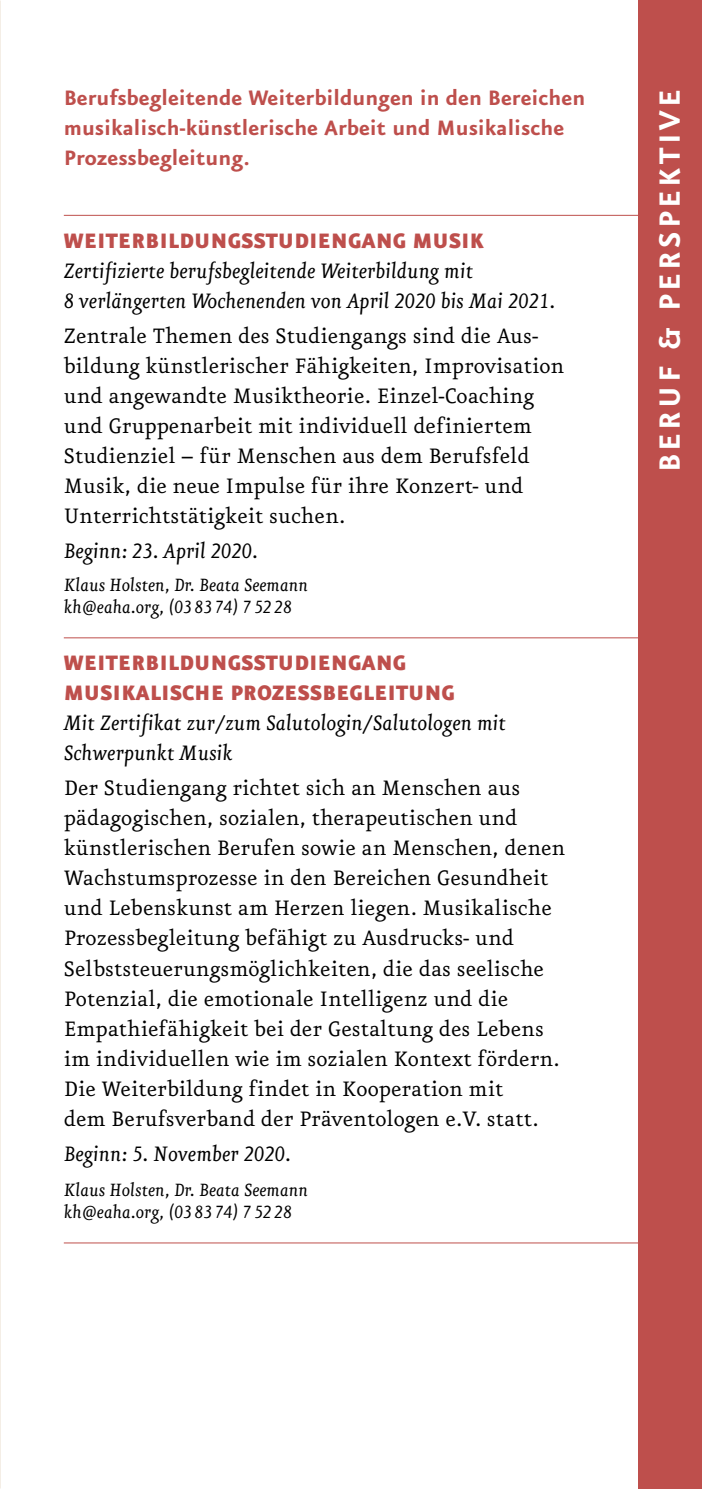
<style>
.page{position:relative;width:702px;height:1489px;background:#fff}
.page>*{position:absolute;margin:0;border:0;box-sizing:border-box;transform-origin:0 0}
.t1{font:700 35px "Eureka Sans CE";color:#fff}
.t2{font:25px/30px "Eureka CE";color:#000}
.t3{font:italic 25px/30px "Eureka CE";color:#000}
.t4{font:700 25px/30px "Eureka Sans CE";color:#be4f4c}
.t5{font:25px "Eureka Sans CE Black Caps";color:#be4f4c}
.t6{font:italic 21.25px/22.5px "Eureka CE";color:#000}
</style>
<div class="page">
<div style="left:638px;top:0;width:64px;height:1488px;background:#be4f4c"></div>
<hr style="left:64px;top:215px;width:574px;height:1px;background:#be4f4c">
<hr style="left:64px;top:637px;width:574px;height:1px;background:#be4f4c">
<hr style="left:64px;top:1242px;width:574px;height:1px;background:#be4f4c">
<p class="t4" style="left:64px;top:83px;width:523px">Berufsbegleitende Weiterbildungen in den Bereichen musikalisch-künstlerische Arbeit und Musikalische -Prozessbegleitung.</p>
<p class="t5" style="left:64px;top:227px;width:15px">WEITERBILDUN</p>
<p class="t5" style="left:228px;top:227px;width:53px">GSSTUDIEN</p>
<p class="t5" style="left:348px;top:227px;width:125px">GANG MUSIK</p>
<p class="t3" style="left:64px;top:256px;width:493px">Zertifizierte berufsbegleitende Weiterbildung mit<br>8 verlängerten Wochenenden von April 2020 bis Mai 2021.</p>
<p class="t2" style="left:64px;top:321px;width:502px">Zentrale Themen des Studiengangs sind die Aus&shy;bildung künstlerischer Fähigkeiten, Improvisation und angewandte Musiktheorie. Einzel-Coaching und Gruppenarbeit mit individuell definiertem Studienziel – für Menschen aus dem Berufsfeld Musik, die neue Impulse für ihre Konzert- und Unterrichtstätigkeit suchen.</p>
<p class="t3" style="left:64px;top:536px;width:196px">Beginn: 23. April 2020.</p>
<p class="t6" style="left:64px;top:573px;width:246px">Klaus Holsten, Dr. Beata Seemann kh@eaha.org, (03 83 74) 7 52 28</p>
<p class="t5" style="left:64px;top:650px;width:15px">WEITERBILDUN</p>
<p class="t5" style="left:228px;top:650px;width:53px">GSSTUDIEN</p>
<p class="t5" style="left:348px;top:650px;width:60px">GAN G</p>
<p class="t5" style="left:64px;top:680px;width:133px">MUSIKALISCHE</p>
<p class="t5" style="left:230px;top:680px;width:147px">PROZESSBEGLEITUN</p>
<p class="t5" style="left:441px;top:680px;width:15px">G</p>
<p class="t3" style="left:64px;top:709px;width:443px">Mit Zertifikat zur/zum Salutologin/Salutologen mit<br>Schwerpunkt Musik</p>
<p class="t2" style="left:64px;top:774px;width:503px">Der Studiengang richtet sich an Menschen aus pädagogischen, sozialen, therapeutischen und künstlerischen Berufen sowie an Menschen, denen Wachstumsprozesse in den Bereichen Gesundheit und Lebenskunst am Herzen liegen. Musikalische Prozessbegleitung befähigt zu Ausdrucks- und Selbststeuerungsmöglichkeiten, die das seelische Potenzial, die emotionale Intelligenz und die Empathiefähigkeit bei der Gestaltung des Lebens im individuellen wie im sozialen Kontext fördern.<br>Die Weiterbildung findet in Kooperation mit<br>dem Berufsverband der Präventologen e.V. statt.</p>
<p class="t3" style="left:64px;top:1139px;width:228px">Beginn: 5. November 2020.</p>
<p class="t6" style="left:64px;top:1178px;width:246px">Klaus Holsten, Dr. Beata Seemann kh@eaha.org, (03 83 74) 7 52 28</p>
<h1 class="t1" style="left:650px;top:472px;width:379px;rotate:-90deg">beruf &amp; perspektive</h1>
</div>
